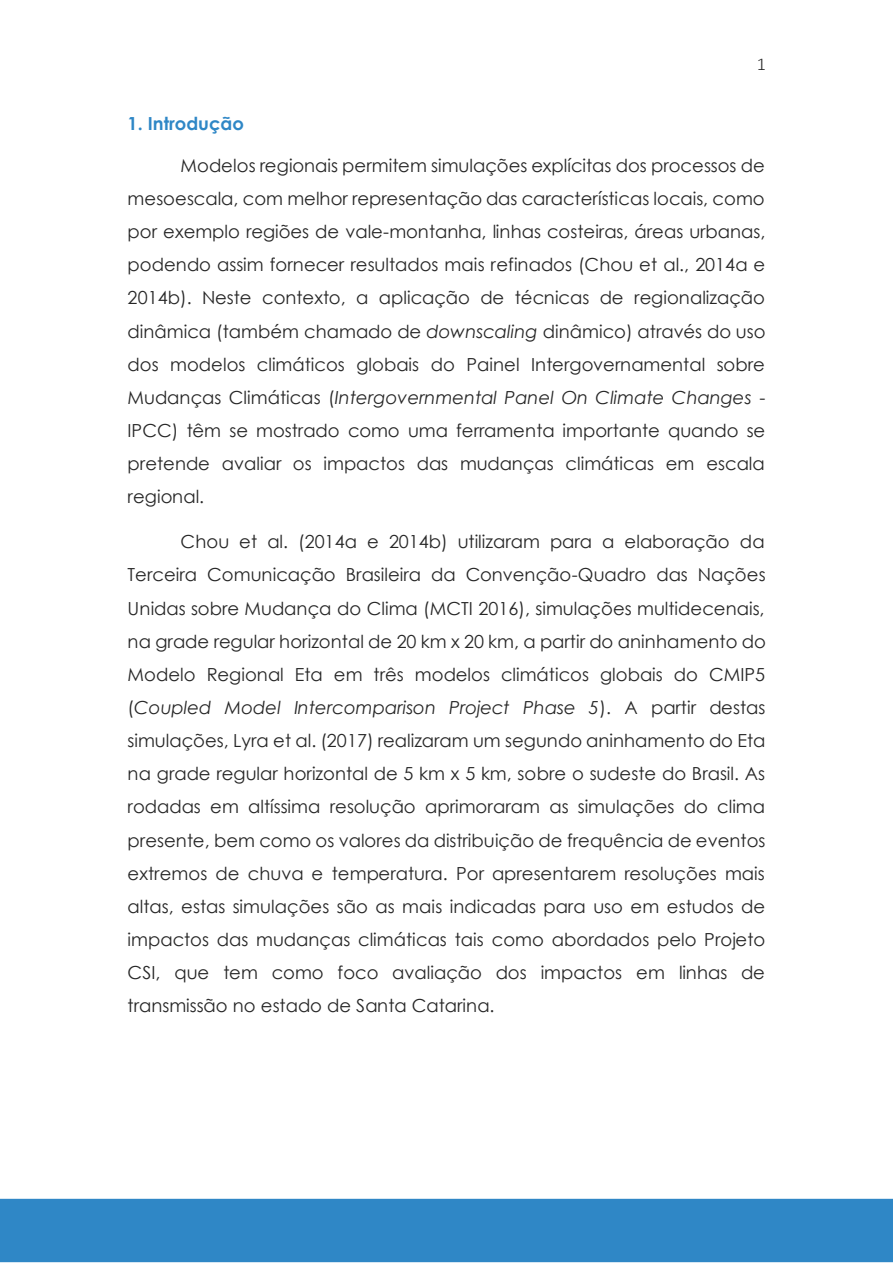
<style>
.page{position:relative;width:893px;height:1263px;background:#fff}
.page>*{position:absolute;margin:0;border:0;box-sizing:border-box;transform-origin:0 0}
.t1{font:18px/33.2px "Century Gothic";color:#262626;text-align:justify}
.t2{font:700 18px "Century Gothic";color:#2f87c6}
.t3{font:300 18px "Calibri";color:#262626}
.s1{font-style:italic}
</style>
<div class="page">
<div style="left:0;top:1198px;width:892px;height:64px;background:#2f87c6"></div>
<p class="t3" style="left:756px;top:57px;width:11px">1</p>
<h1 class="t2" style="left:128px;top:112px;width:118px">1. Introdução</h1>
<p class="t1" style="left:128px;top:148px;width:639px;text-indent:53px">Modelos regionais permitem simulações explícitas dos processos de mesoescala, com melhor representação das características locais, como por exemplo regiões de vale-montanha, linhas costeiras, áreas urbanas, podendo assim fornecer resultados mais refinados (Chou et al., 2014a e 2014b). Neste contexto, a aplicação de técnicas de regionalização dinâmica (também chamado de <span class="s1">downscaling</span> dinâmico) através do uso dos modelos climáticos globais do Painel Intergovernamental sobre Mudanças Climáticas (<span class="s1">Intergovernmental Panel On Climate Changes</span> - IPCC) têm se mostrado como uma ferramenta importante quando se pretende avaliar os impactos das mudanças climáticas em escala regional.</p>
<p class="t1" style="left:128px;top:524px;width:639px;text-indent:53px">Chou et al. (2014a e 2014b) utilizaram para a elaboração da Terceira Comunicação Brasileira da Convenção-Quadro das Nações Unidas sobre Mudança do Clima (MCTI 2016), simulações multidecenais, na grade regular horizontal de 20 km x 20 km, a partir do aninhamento do Modelo Regional Eta em três modelos climáticos globais do CMIP5 (<span class="s1">Coupled Model Intercomparison Project Phase 5</span>). A partir destas simulações, Lyra et al. (2017) realizaram um segundo aninhamento do Eta na grade regular horizontal de 5 km x 5 km, sobre o sudeste do Brasil. As rodadas em altíssima resolução aprimoraram as simulações do clima presente, bem como os valores da distribuição de frequência de eventos extremos de chuva e temperatura. Por apresentarem resoluções mais altas, estas simulações são as mais indicadas para uso em estudos de impactos das mudanças climáticas tais como abordados pelo Projeto CSI, que tem como foco avaliação dos impactos em linhas de transmissão no estado de Santa Catarina.</p>
</div>
